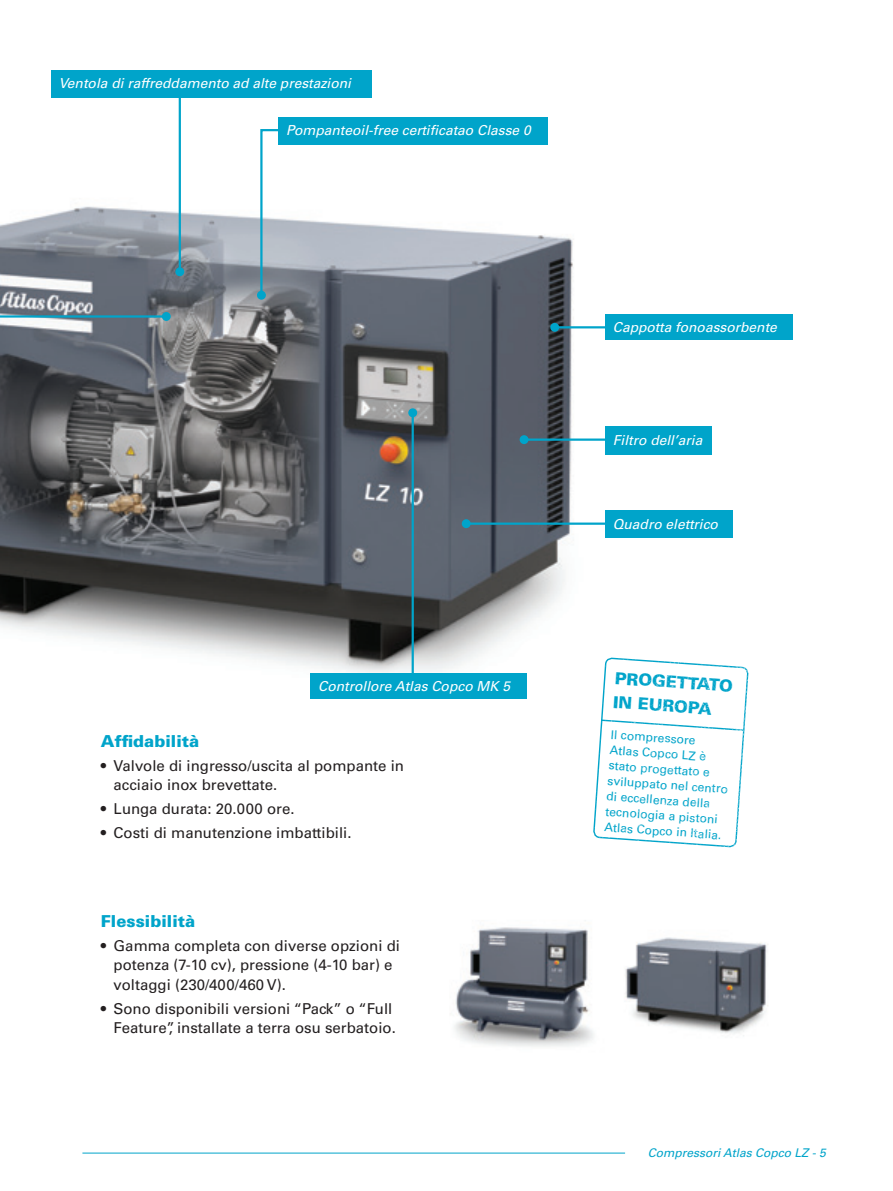
<style>
.page{position:relative;width:893px;height:1191px;background:#fff}
.page>*{position:absolute;margin:0;border:0;box-sizing:border-box;transform-origin:0 0}
.t1{font:900 16.5px/24px "Univers LT Std";color:#00a4ca}
.t2{font:15px/19.5px "Univers LT Std";color:#231f20}
.t3{font:italic 13.8px "Univers LT Std";color:#fff}
.t4{font:12.15px/15.5px "Univers LT Std";color:#00a4ca}
.t5{font:italic 12px "Univers LT Std";color:#00a4ca}
</style>
<div class="page">
<hr style="left:82px;top:1152px;width:543px;height:1px;background:#00a4ca">
<img style="left:625px;top:937px;width:143px;height:99px">
<img style="left:454px;top:927px;width:140px;height:120px">
<img style="left:593px;top:657px;width:156px;height:190px">
<img style="left:0;top:188px;width:590px;height:485px">
<hr style="left:412px;top:413px;width:2px;height:263px;background:#00a4ca">
<div style="left:408px;top:408px;width:9px;height:9px;background:#00a4ca;border-radius:50%"></div>
<hr style="left:0;top:315px;width:166px;height:2px;background:#00a4ca">
<div style="left:162px;top:312px;width:9px;height:9px;background:#00a4ca;border-radius:50%"></div>
<hr style="left:179px;top:95px;width:2px;height:177px;background:#00a4ca">
<div style="left:175px;top:267px;width:9px;height:9px;background:#00a4ca;border-radius:50%"></div>
<svg style="left:259px;top:129px;width:27px;height:168px"></svg>
<div style="left:257px;top:291px;width:9px;height:9px;background:#00a4ca;border-radius:50%"></div>
<hr style="left:555px;top:326px;width:148px;height:2px;background:#00a4ca">
<div style="left:550px;top:323px;width:9px;height:9px;background:#00a4ca;border-radius:50%"></div>
<hr style="left:524px;top:438px;width:93px;height:3px;background:#00a4ca">
<div style="left:520px;top:435px;width:9px;height:9px;background:#00a4ca;border-radius:50%"></div>
<hr style="left:466px;top:522px;width:148px;height:3px;background:#00a4ca">
<div style="left:462px;top:519px;width:9px;height:9px;background:#00a4ca;border-radius:50%"></div>
<div style="left:278px;top:117px;width:269px;height:28px;background:#00a4ca"></div>
<div style="left:51px;top:70px;width:321px;height:28px;background:#00a4ca"></div>
<div style="left:310px;top:673px;width:217px;height:25px;background:#00a4ca"></div>
<div style="left:605px;top:511px;width:127px;height:27px;background:#00a4ca"></div>
<div style="left:605px;top:314px;width:188px;height:26px;background:#00a4ca"></div>
<div style="left:605px;top:427px;width:106px;height:28px;background:#00a4ca"></div>
<p class="t3" style="left:59px;top:75px;width:294px">Ventola di raffreddamento ad alte prestazioni</p>
<p class="t3" style="left:286px;top:122px;width:246px">Pompanteoil-free certificatao Classe 0</p>
<p class="t3" style="left:318px;top:678px;width:193px">Controllore Atlas Copco MK 5</p>
<p class="t1" style="left:101px;top:729px;width:100px">Affidabilità</p>
<p class="t2" style="left:114px;top:756px;width:292px;text-indent:-13px">• Valvole di ingresso/uscita al pompante in acciaio inox brevettate.</p>
<p class="t2" style="left:101px;top:799px;width:195px">• Lunga durata: 20.000 ore.</p>
<p class="t2" style="left:101px;top:823px;width:252px">• Costi di manutenzione imbattibili.</p>
<p class="t1" style="left:101px;top:909px;width:96px">Flessibilità</p>
<p class="t2" style="left:114px;top:936px;width:288px;text-indent:-13px">• Gamma completa con diverse opzioni di potenza (7-10 cv), pressione (4-10 bar) e voltaggi (230/400/460 V).</p>
<p class="t2" style="left:101px;top:998px;width:296px;text-align:right">• Sono disponibili versioni “Pack” o “Full<br>Feature”, installate a terra osu serbatoio.</p>
<p class="t3" style="left:613px;top:319px;width:166px">Cappotta fonoassorbente</p>
<p class="t3" style="left:613px;top:431px;width:91px">Filtro dell’aria</p>
<p class="t3" style="left:613px;top:515px;width:107px">Quadro elettrico</p>
<p class="t1" style="left:616px;top:665px;width:120px;rotate:4deg">PROGETTATO<br>IN EUROPA</p>
<p class="t4" style="left:611px;top:726px;width:122px;rotate:4deg">Il compressore<br>Atlas Copco LZ è stato progettato e sviluppato nel centro di eccellenza della tecnologia a pistoni<br>Atlas Copco in Italia.</p>
<p class="t5" style="left:648px;top:1146px;width:180px">Compressori Atlas Copco LZ - 5</p>
</div>
